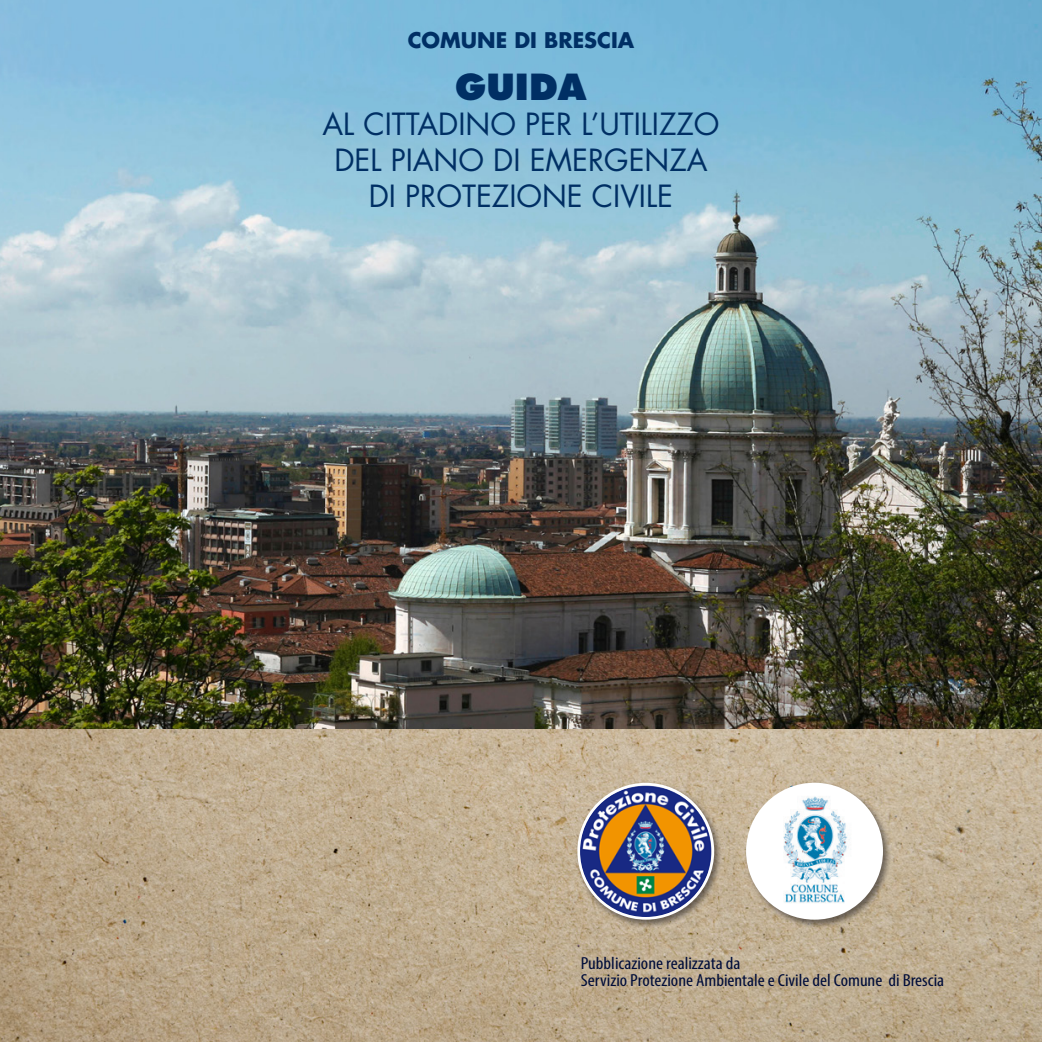
<style>
.page{position:relative;width:1042px;height:1042px;background:#fff}
.page>*{position:absolute;margin:0;border:0;box-sizing:border-box;transform-origin:0 0}
.t1{font:800 35px "Futura Std";color:#002f64}
.t2{font:29.75px/35.7px "Futura Std";color:#002f64;text-align:center}
.t3{font:700 21px "Futura Std";color:#002f64}
.t4{font:condensed 17.5px/17.5px "Myriad Pro";color:#000d39;scale:1.1 1}
</style>
<div class="page">
<img style="left:0;top:0;width:1042px;height:730px">
<img style="left:0;top:730px;width:1042px;height:312px">
<div style="left:575px;top:781px;width:148px;height:148px;background:#231f20;opacity:.56"></div>
<img style="left:579px;top:784px;width:134px;height:134px;border-radius:67px">
<div style="left:577px;top:783px;width:137px;height:136px;border:3px solid #fff;border-radius:50%"></div>
<div style="left:744px;top:781px;width:148px;height:147px;background:#231f20;opacity:.56"></div>
<div style="left:748px;top:785px;width:133px;height:132px;background:#fff;border-radius:50%"></div>
<img style="left:765px;top:790px;width:99px;height:113px">
<div style="left:746px;top:783px;width:137px;height:136px;border:4px solid #fff;border-radius:50%"></div>
<p class="t3" style="left:408px;top:26px;width:228px">COMUNE DI BRESCIA</p>
<h1 class="t1" style="left:455px;top:64px;width:133px">GUIDA</h1>
<h2 class="t2" style="left:322px;top:107px;width:399px">AL CITTADINO PER L’UTILIZZO<br>DEL PIANO DI EMERGENZA<br>DI PROTEZIONE CIVILE</h2>
<p class="t4" style="left:581px;top:954px;width:332px">Pubblicazione realizzata da<br>Servizio Protezione Ambientale e Civile del Comune di Brescia</p>
</div>
